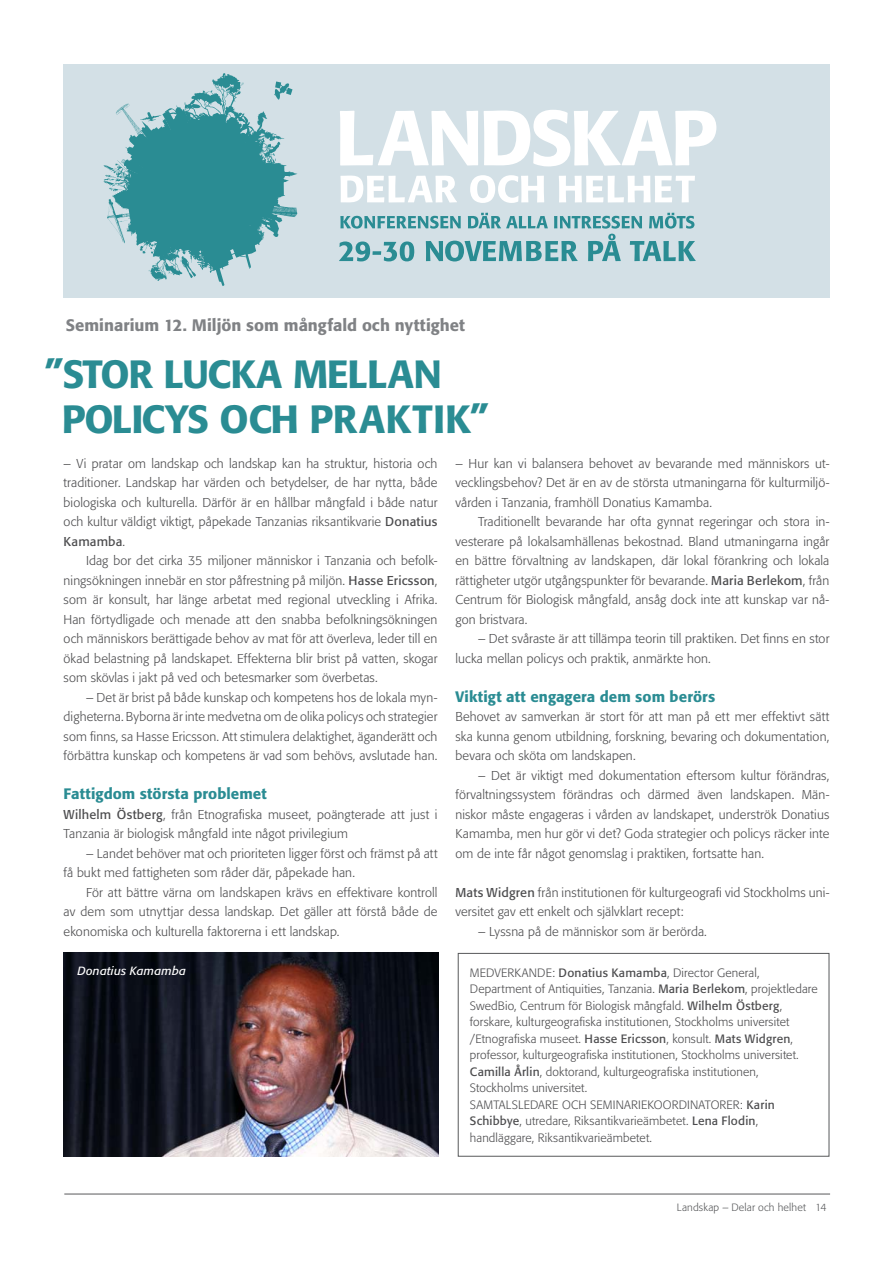
<style>
.page{position:relative;width:893px;height:1263px;background:#fff}
.page>*{position:absolute;margin:0;border:0;box-sizing:border-box;transform-origin:0 0}
.t1{font:500 39px/45px "Formata";letter-spacing:-.02em;color:#2a8c93}
.t2{font:500 16.5px "Formata";color:#808285}
.t3{font:500 15px "Formata";letter-spacing:.005em;color:#2a8c93}
.t4{font:300 12.75px/19.5px "Formata";letter-spacing:.01em;color:#4c4c4e;text-align:justify}
.t5{font:300 12px/16.5px "Formata";letter-spacing:.01em;color:#4c4c4e}
.t6{font:italic 11.85px "Formata";letter-spacing:.02em;color:#fff}
.t7{font:300 10.5px "Formata";letter-spacing:.015em;color:#58595b}
.s1{font-weight:400}
</style>
<div class="page">
<div style="left:64px;top:64px;width:765px;height:233px;background:#d3e0e6"></div>
<svg style="left:103px;top:73px;width:194px;height:213px"></svg>
<svg style="left:340px;top:110px;width:376px;height:56px"></svg>
<svg style="left:340px;top:176px;width:117px;height:27px"></svg>
<svg style="left:470px;top:175px;width:74px;height:28px"></svg>
<svg style="left:559px;top:176px;width:136px;height:26px"></svg>
<svg style="left:339px;top:213px;width:356px;height:48px"></svg>
<hr style="left:64px;top:1194px;width:766px;height:1px;background:#58595b">
<div style="left:458px;top:953px;width:371px;height:204px;border:1px solid #58595b"></div>
<img style="left:64px;top:953px;width:374px;height:204px">
<p class="t2" style="left:66px;top:318px;width:401px">Seminarium 12. Miljön som mångfald och nyttighet</p>
<h1 class="t1" style="left:62px;top:355px;width:428px;text-indent:-17px">”STOR LUCKA MELLAN<br>POLICYS OCH PRAKTIK”</h1>
<p class="t4" style="left:64px;top:454px;width:375px">– Vi pratar om landskap och landskap kan ha struktur, historia och traditioner. Landskap har värden och betydelser, de har nytta, både biologiska och kulturella. Därför är en hållbar mångfald i både natur och kultur väldigt viktigt, påpekade Tanzanias riksantikvarie <span class="s1">Donatius Kamamba</span>.</p>
<p class="t4" style="left:64px;top:552px;width:375px;text-indent:22px">Idag bor det cirka 35 miljoner människor i Tanzania och befolk&shy;ningsökningen innebär en stor påfrestning på miljön. <span class="s1">Hasse Ericsson</span>, som är konsult, har länge arbetat med regional utveckling i Afrika.<br>Han förtydligade och menade att den snabba befolkningsökningen och människors berättigade behov av mat för att överleva, leder till en ökad belastning på landskapet. Effekterna blir brist på vatten, skogar som skövlas i jakt på ved och betesmarker som överbetas.</p>
<p class="t4" style="left:64px;top:688px;width:375px;text-indent:22px">– Det är brist på både kunskap och kompetens hos de lokala myn&shy;digheterna. Byborna är inte medvetna om de olika policys och strategier som finns, sa Hasse Ericsson. Att stimulera delaktighet, äganderätt och förbättra kunskap och kompetens är vad som behövs, avslutade han.</p>
<p class="t3" style="left:64px;top:787px;width:205px">Fattigdom största problemet</p>
<p class="t4" style="left:64px;top:805px;width:375px"><span class="s1">Wilhelm Östberg</span>, från Etnografiska museet, poängterade att just i<br>Tanzania är biologisk mångfald inte något privilegium</p>
<p class="t4" style="left:64px;top:844px;width:375px;text-indent:22px">– Landet behöver mat och prioriteten ligger först och främst på att få bukt med fattigheten som råder där, påpekade han.</p>
<p class="t4" style="left:64px;top:883px;width:375px;text-indent:22px">För att bättre värna om landskapen krävs en effektivare kontroll av dem som utnyttjar dessa landskap. Det gäller att förstå både de ekonomiska och kulturella faktorerna i ett landskap.</p>
<p class="t4" style="left:455px;top:454px;width:375px">– Hur kan vi balansera behovet av bevarande med människors ut&shy;vecklingsbehov? Det är en av de största utmaningarna för kulturmiljö&shy;vården i Tanzania, framhöll Donatius Kamamba.</p>
<p class="t4" style="left:455px;top:513px;width:375px;text-indent:22px">Traditionellt bevarande har ofta gynnat regeringar och stora in&shy;vesterare på lokalsamhällenas bekostnad. Bland utmaningarna ingår en bättre förvaltning av landskapen, där lokal förankring och lokala rättigheter utgör utgångspunkter för bevarande. <span class="s1">Maria Berlekom</span>, från Centrum för Biologisk mångfald, ansåg dock inte att kunskap var nå&shy;gon bristvara.</p>
<p class="t4" style="left:455px;top:630px;width:375px;text-indent:22px">– Det svåraste är att tillämpa teorin till praktiken. Det finns en stor lucka mellan policys och praktik, anmärkte hon.</p>
<p class="t3" style="left:455px;top:690px;width:261px">Viktigt att engagera dem som berörs</p>
<p class="t4" style="left:455px;top:708px;width:375px">Behovet av samverkan är stort för att man på ett mer effektivt sätt ska kunna genom utbildning, forskning, bevaring och dokumentation, bevara och sköta om landskapen.</p>
<p class="t4" style="left:455px;top:766px;width:375px;text-indent:22px">– Det är viktigt med dokumentation eftersom kultur förändras, förvaltningssystem förändras och därmed även landskapen. Män&shy;niskor måste engageras i vården av landskapet, underströk Donatius Kamamba, men hur gör vi det? Goda strategier och policys räcker inte om de inte får något genomslag i praktiken, fortsatte han.</p>
<p class="t4" style="left:455px;top:883px;width:375px"><span class="s1">Mats Widgren</span> från institutionen för kulturgeografi vid Stockholms uni&shy;versitet gav ett enkelt och självklart recept:</p>
<p class="t4" style="left:478px;top:922px;width:230px">– Lyssna på de människor som är berörda.</p>
<p class="t6" style="left:77px;top:966px;width:110px">Donatius Kamamba</p>
<p class="t5" style="left:470px;top:965px;width:349px">MEDVERKANDE: <span class="s1">Donatius Kamamba</span>, Director General, Department of Antiquities, Tanzania. <span class="s1">Maria Berlekom</span>, projektledare SwedBio, Centrum för Biologisk mångfald. <span class="s1">Wilhelm Östberg</span>, forskare, kulturgeografiska institutionen, Stockholms universitet /Etnografiska museet. <span class="s1">Hasse Ericsson</span>, konsult. <span class="s1">Mats Widgren</span>, professor, kulturgeografiska institutionen, Stockholms universitet.<br><span class="s1">Camilla Årlin</span>, doktorand, kulturgeografiska institutionen, Stockholms universitet.<br>SAMTALSLEDARE OCH SEMINARIEKOORDINATORER: <span class="s1">Karin Schibbye</span>, utredare, Riksantikvarieämbetet. <span class="s1">Lena Flodin</span>, handläggare, Riksantikvarieämbetet.</p>
<p class="t7" style="left:677px;top:1202px;width:151px">Landskap – Delar och helhet 14</p>
</div>
